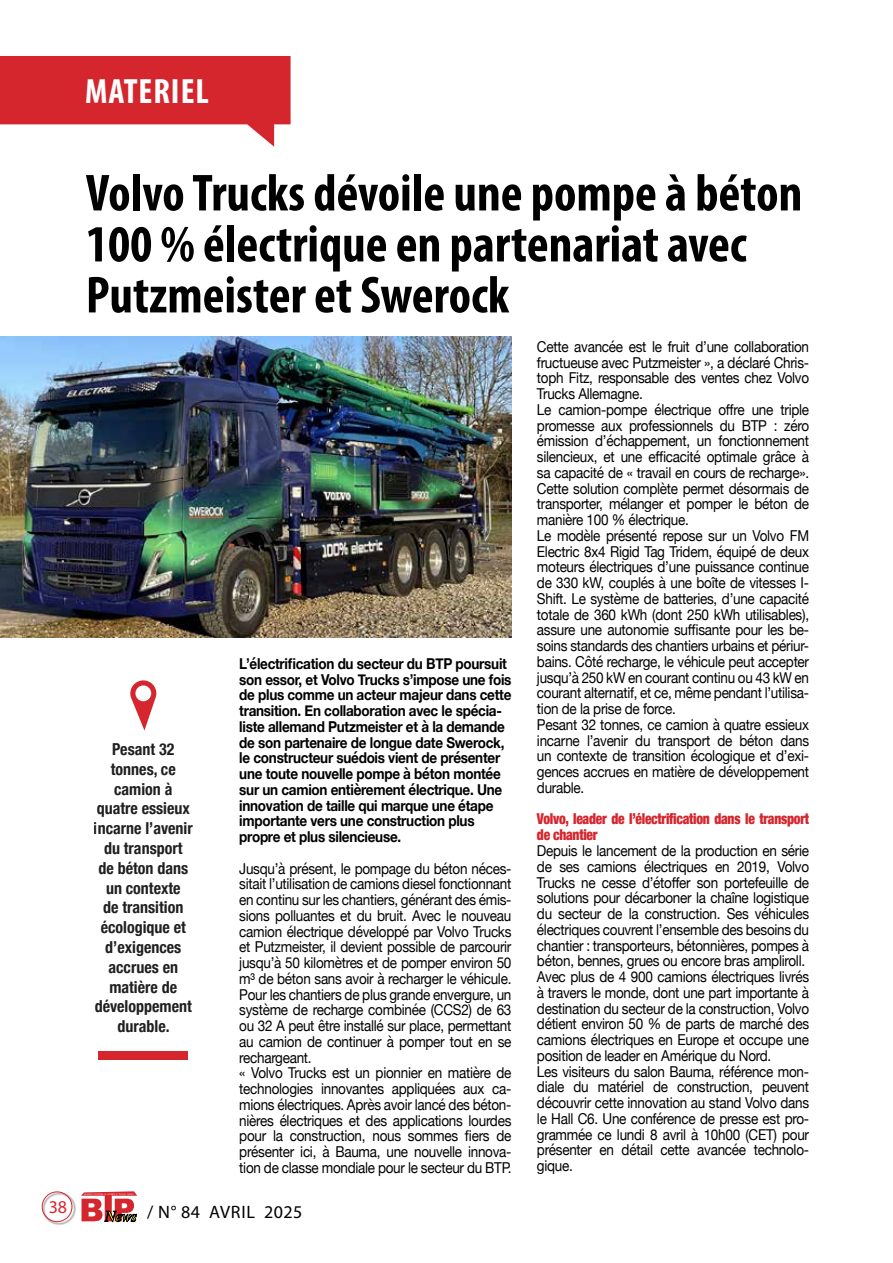
<style>
.page{position:relative;width:893px;height:1263px;background:#fff}
.page>*{position:absolute;margin:0;border:0;box-sizing:border-box;transform-origin:0 0}
.t1{font:52.5px/51px "Myriad Variable Concept";color:#000}
.t2{font:35.25px "Myriad Variable Concept";letter-spacing:.025em;color:#fff}
.t3{font:18px "Myriad Pro";letter-spacing:.025em;color:#000}
.t4{font:18px "Myriad Pro";color:#d5262e}
.t5{font:700 condensed 16.5px/19.8px "Helvetica Neue";color:#000;text-align:center}
.t6{font:15px/15.8px "Helvetica Neue";letter-spacing:-.02em;color:#000;scale:.9 1}
.t7{font:700 15px/15.8px "Helvetica Neue";letter-spacing:-.02em;color:#000;scale:.9 1}
.t8{font:900 condensed 15px/15.8px "Helvetica Neue";letter-spacing:-.02em;color:#d5262e;scale:.9 1}
</style>
<div class="page">
<div style="left:42px;top:1192px;width:34px;height:33px;background:#000;opacity:.63"></div>
<div style="left:42px;top:1191px;width:30px;height:31px;border:1px solid #d5262e;border-radius:50%"></div>
<svg style="left:81px;top:1191px;width:56px;height:31px"></svg>
<svg style="left:0;top:56px;width:291px;height:91px"></svg>
<svg style="left:130px;top:680px;width:26px;height:50px"></svg>
<div style="left:99px;top:1051px;width:89px;height:9px;background:#d5262e"></div>
<img style="left:0;top:337px;width:512px;height:301px">
<h2 class="t2" style="left:85px;top:71px;width:125px">MATERIEL</h2>
<p class="t4" style="left:49px;top:1196px;width:20px">38</p>
<h1 class="t1" style="left:86px;top:167px;width:718px">Volvo Trucks dévoile une pompe à béton<br>100 % électrique en partenariat avec<br>Putzmeister et Swerock</h1>
<p class="t5" style="left:94px;top:738px;width:100px">Pesant 32 tonnes, ce camion à quatre essieux incarne l’avenir du transport<br>de béton dans un contexte<br>de transition écologique et d’exigences accrues en matière de développement durable.</p>
<p class="t7" style="left:239px;top:656px;width:304px">L’électrification du secteur du BTP poursuit son essor, et Volvo Trucks s’impose une fois de plus comme un acteur majeur dans cette transition. En collaboration avec le spécia&shy;liste allemand Putzmeister et à la demande de son partenaire de longue date Swerock, le constructeur suédois vient de présenter une toute nouvelle pompe à béton montée sur un camion entièrement électrique. Une innovation de taille qui marque une étape importante vers une construction plus propre et plus silencieuse.</p>
<p class="t6" style="left:239px;top:861px;width:304px">Jusqu’à présent, le pompage du béton néces&shy;sitait l’utilisation de camions diesel fonctionnant en continu sur les chantiers, générant des émis&shy;sions polluantes et du bruit. Avec le nouveau camion électrique développé par Volvo Trucks et Putzmeister, il devient possible de parcourir jusqu’à 50 kilomètres et de pomper environ 50 m³ de béton sans avoir à recharger le véhicule.<br>Pour les chantiers de plus grande envergure, un système de recharge combinée (CCS2) de 63 ou 32 A peut être installé sur place, permettant au camion de continuer à pomper tout en se rechargeant.<br>« Volvo Trucks est un pionnier en matière de technologies innovantes appliquées aux ca&shy;mions électriques. Après avoir lancé des béton&shy;nières électriques et des applications lourdes pour la construction, nous sommes fiers de présenter ici, à Bauma, une nouvelle innova&shy;tion de classe mondiale pour le secteur du BTP.</p>
<p class="t3" style="left:147px;top:1201px;width:157px">/ N° 84 AVRIL 2025</p>
<p class="t6" style="left:537px;top:340px;width:304px">Cette avancée est le fruit d’une collaboration fructueuse avec Putzmeister », a déclaré Chris&shy;toph Fitz, responsable des ventes chez Volvo Trucks Allemagne.<br>Le camion-pompe électrique offre une triple promesse aux professionnels du BTP : zéro émission d’échappement, un fonctionnement silencieux, et une efficacité optimale grâce à sa capacité de « travail en cours de recharge».<br>Cette solution complète permet désormais de transporter, mélanger et pomper le béton de manière 100 % électrique.<br>Le modèle présenté repose sur un Volvo FM Electric 8x4 Rigid Tag Tridem, équipé de deux moteurs électriques d’une puissance continue de 330 kW, couplés à une boîte de vitesses I-Shift. Le système de batteries, d’une capacité totale de 360 kWh (dont 250 kWh utilisables), assure une autonomie suffisante pour les be&shy;soins standards des chantiers urbains et périur&shy;bains. Côté recharge, le véhicule peut accepter jusqu’à 250 kW en courant continu ou 43 kW en courant alternatif, et ce, même pendant l’utilisa&shy;tion de la prise de force.<br>Pesant 32 tonnes, ce camion à quatre essieux incarne l’avenir du transport de béton dans un contexte de transition écologique et d’exi&shy;gences accrues en matière de développement durable.</p>
<p class="t8" style="left:537px;top:810px;width:304px">Volvo, leader de l’électrification dans le transport de chantier</p>
<p class="t6" style="left:537px;top:844px;width:304px">Depuis le lancement de la production en série de ses camions électriques en 2019, Volvo Trucks ne cesse d’étoffer son portefeuille de solutions pour décarboner la chaîne logistique du secteur de la construction. Ses véhicules électriques couvrent l’ensemble des besoins du chantier : transporteurs, bétonnières, pompes à béton, bennes, grues ou encore bras ampliroll.<br>Avec plus de 4 900 camions électriques livrés à travers le monde, dont une part importante à destination du secteur de la construction, Volvo détient environ 50 % de parts de marché des camions électriques en Europe et occupe une position de leader en Amérique du Nord.<br>Les visiteurs du salon Bauma, référence mon&shy;diale du matériel de construction, peuvent découvrir cette innovation au stand Volvo dans le Hall C6. Une conférence de presse est pro&shy;grammée ce lundi 8 avril à 10h00 (CET) pour présenter en détail cette avancée technolo&shy;gique.</p>
</div>
